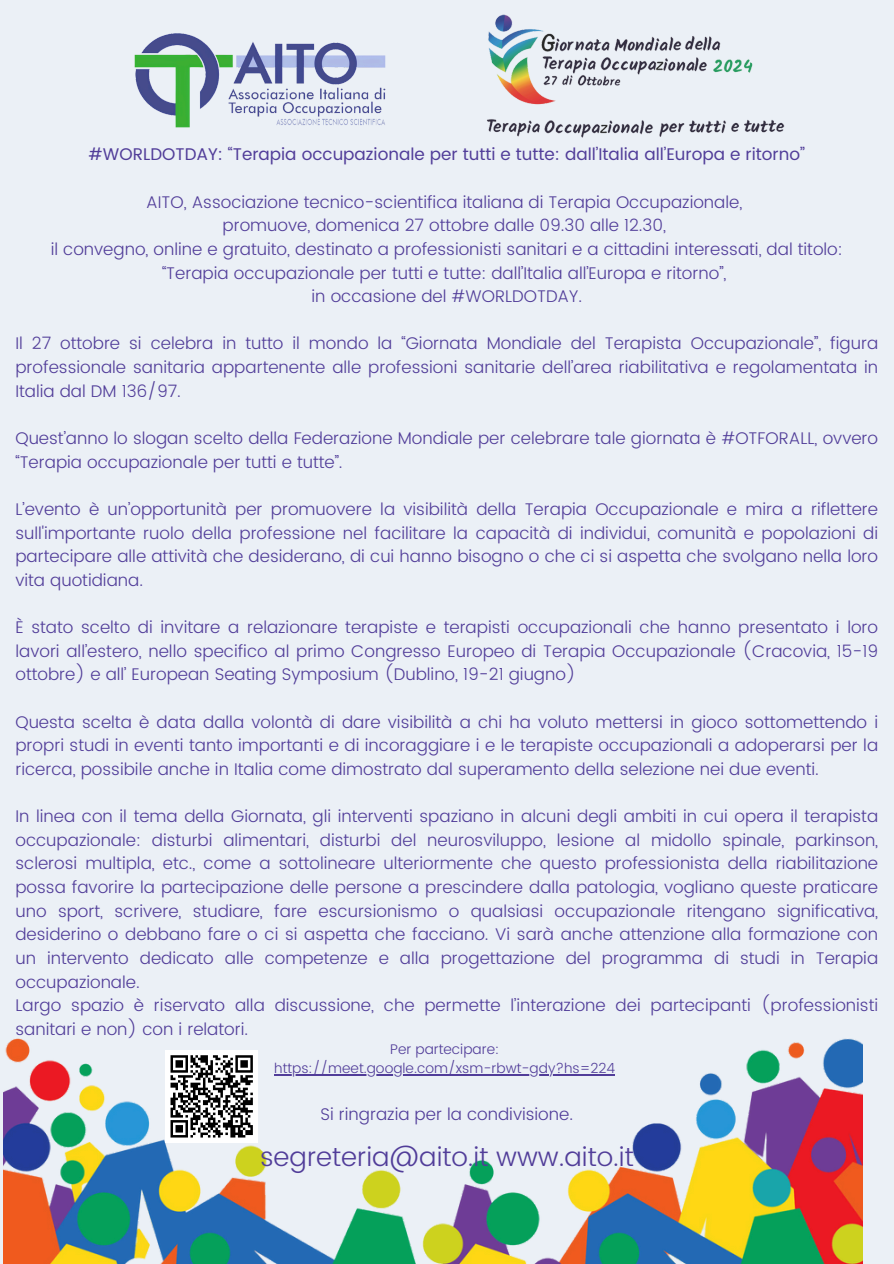
<style>
.page{position:relative;width:894px;height:1264px;background:#fff}
.page>*{position:absolute;margin:0;border:0;box-sizing:border-box;transform-origin:0 0}
.t1{font:300 26.25px "Poppins";color:#513d99}
.t2{font:300 16.95px/23.7px "Poppins";color:#513d99;text-align:justify}
.t3{font:16.95px "Poppins";color:#513d99}
.t4{font:300 13.95px "Poppins";color:#513d99}
</style>
<div class="page">
<div style="left:0;top:0;width:893px;height:1263px;background:#ebf0f6"></div>
<img style="left:134px;top:33px;width:252px;height:95px">
<img style="left:487px;top:14px;width:298px;height:124px">
<img style="left:3px;top:1038px;width:859px;height:225px">
<hr style="left:274px;top:1074px;width:341px;height:1px;background:#513d99">
<div style="left:165px;top:1050px;width:93px;height:92px;background:#fff"></div>
<svg style="left:170px;top:1055px;width:83px;height:83px"></svg>
<p class="t3" style="left:89px;top:144px;width:717px">#WORLDOTDAY: “Terapia occupazionale per tutti e tutte: dall’Italia all’Europa e ritorno”</p>
<p class="t2" style="left:146px;top:190px;width:597px">AITO, Associazione tecnico-scientifica italiana di Terapia Occupazionale,</p>
<p class="t2" style="left:222px;top:213px;width:445px">promuove, domenica 27 ottobre dalle 09.30 alle 12.30,</p>
<p class="t2" style="left:51px;top:237px;width:793px;text-align:center">il convegno, online e gratuito, destinato a professionisti sanitari e a cittadini interessati, dal titolo: “Terapia occupazionale per tutti e tutte: dall’Italia all’Europa e ritorno”,</p>
<p class="t2" style="left:311px;top:284px;width:272px">in occasione del #WORLDOTDAY.</p>
<p class="t2" style="left:15px;top:332px;width:864px">Il 27 ottobre si celebra in tutto il mondo la “Giornata Mondiale del Terapista Occupazionale”, figura professionale sanitaria appartenente alle professioni sanitarie dell’area riabilitativa e regolamentata in Italia dal DM 136/97.</p>
<p class="t2" style="left:15px;top:426px;width:864px">Quest’anno lo slogan scelto della Federazione Mondiale per celebrare tale giornata è #OTFORALL, ovvero “Terapia occupazionale per tutti e tutte”.</p>
<p class="t2" style="left:15px;top:497px;width:864px">L’evento è un’opportunità per promuovere la visibilità della Terapia Occupazionale e mira a riflettere sull'importante ruolo della professione nel facilitare la capacità di individui, comunità e popolazioni di partecipare alle attività che desiderano, di cui hanno bisogno o che ci si aspetta che svolgano nella loro vita quotidiana.</p>
<p class="t2" style="left:15px;top:615px;width:864px">È stato scelto di invitare a relazionare terapiste e terapisti occupazionali che hanno presentato i loro lavori all’estero, nello specifico al primo Congresso Europeo di Terapia Occupazionale (Cracovia, 15-19 ottobre) e all’ European Seating Symposium (Dublino, 19-21 giugno)</p>
<p class="t2" style="left:15px;top:710px;width:864px">Questa scelta è data dalla volontà di dare visibilità a chi ha voluto mettersi in gioco sottomettendo i propri studi in eventi tanto importanti e di incoraggiare i e le terapiste occupazionali a adoperarsi per la ricerca, possibile anche in Italia come dimostrato dal superamento della selezione nei due eventi.</p>
<p class="t2" style="left:15px;top:804px;width:864px">In linea con il tema della Giornata, gli interventi spaziano in alcuni degli ambiti in cui opera il terapista occupazionale: disturbi alimentari, disturbi del neurosviluppo, lesione al midollo spinale, parkinson, sclerosi multipla, etc., come a sottolineare ulteriormente che questo professionista della riabilitazione possa favorire la partecipazione delle persone a prescindere dalla patologia, vogliano queste praticare uno sport, scrivere, studiare, fare escursionismo o qualsiasi occupazionale ritengano significativa, desiderino o debbano fare o ci si aspetta che facciano. Vi sarà anche attenzione alla formazione con un intervento dedicato alle competenze e alla progettazione del programma di studi in Terapia occupazionale.</p>
<p class="t2" style="left:15px;top:993px;width:864px">Largo spazio è riservato alla discussione, che permette l’interazione dei partecipanti (professionisti sanitari e non) con i relatori.</p>
<p class="t4" style="left:390px;top:1041px;width:110px">Per partecipare:</p>
<p class="t4" style="left:274px;top:1060px;width:342px">https://meet.google.com/xsm-rbwt-gdy?hs=224</p>
<p class="t2" style="left:320px;top:1102px;width:254px">Si ringrazia per la condivisione.</p>
<p class="t1" style="left:260px;top:1141px;width:375px">segreteria@aito.it www.aito.it</p>
</div>
